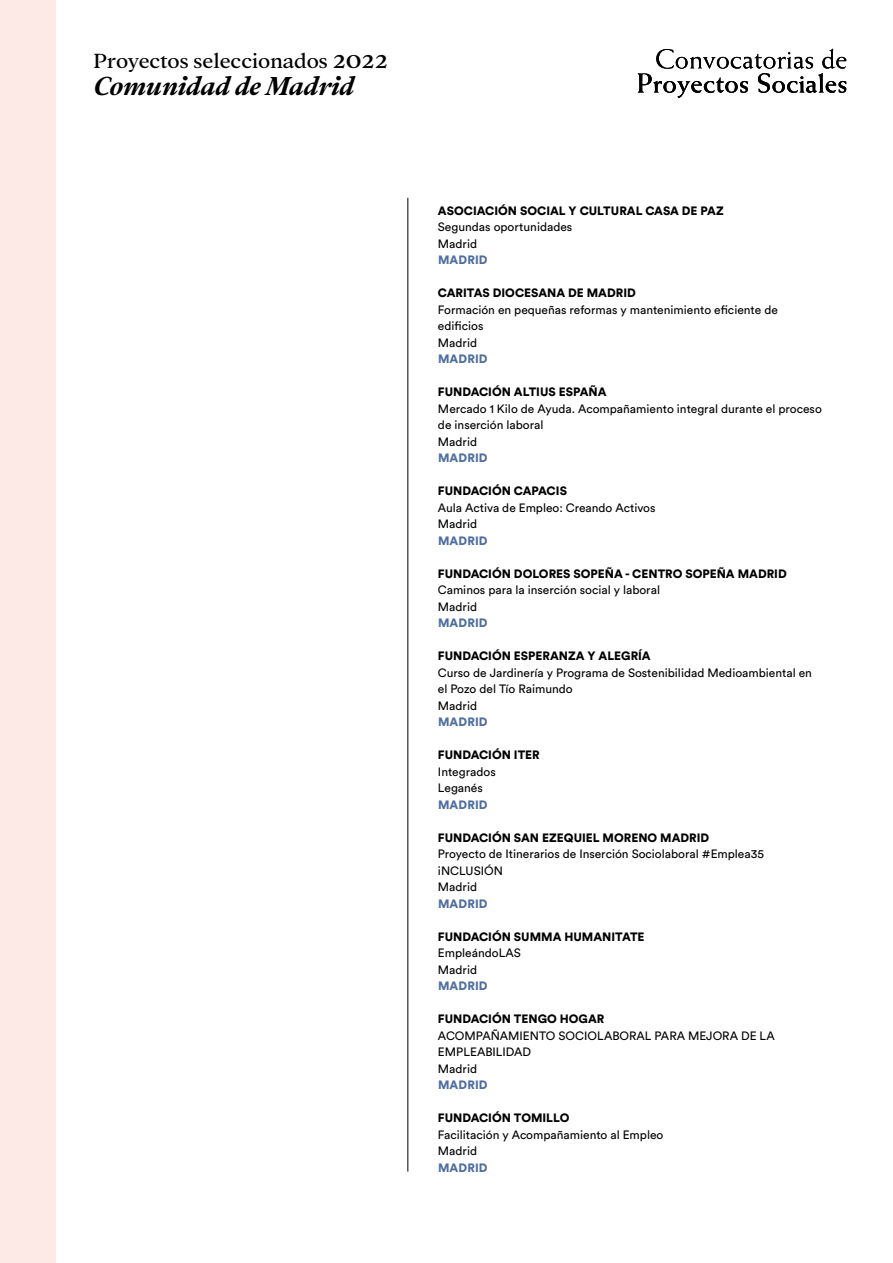
<style>
.page{position:relative;width:893px;height:1263px;background:#fff}
.page>*{position:absolute;margin:0;border:0;box-sizing:border-box;transform-origin:0 0}
.t1{font:italic 700 28.5px "Addington CF";letter-spacing:-.005em;color:#000}
.t2{font:22.5px "Addington CF";letter-spacing:-.005em;color:#000}
.t3{font:12px/16.5px "Circular Std";color:#000}
.t4{font:900 12px "Circular Std";color:#000}
.t5{font:900 12px "Circular Std";letter-spacing:.01em;color:#506e9f}
.s1{font-size:29.25px}
</style>
<div class="page">
<svg style="left:638px;top:49px;width:208px;height:49px"></svg>
<hr style="left:407px;top:198px;width:1px;height:973px;background:#000">
<div style="left:0;top:0;width:55px;height:1263px;background:#fdeae6"></div>
<h2 class="t2" style="left:94px;top:48px;width:296px">Proyectos seleccionados <span class="s1">2022</span></h2>
<h1 class="t1" style="left:94px;top:69px;width:262px">Comunidad de Madrid</h1>
<p class="t4" style="left:438px;top:202px;width:287px">ASOCIACIÓN SOCIAL Y CULTURAL CASA DE PAZ</p>
<p class="t3" style="left:438px;top:218px;width:136px">Segundas oportunidades<br>Madrid</p>
<p class="t5" style="left:438px;top:252px;width:51px">MADRID</p>
<p class="t4" style="left:438px;top:285px;width:199px">CARITAS DIOCESANA DE MADRID</p>
<p class="t3" style="left:438px;top:301px;width:341px">Formación en pequeñas reformas y mantenimiento eficiente de edificios<br>Madrid</p>
<p class="t5" style="left:438px;top:351px;width:51px">MADRID</p>
<p class="t4" style="left:438px;top:384px;width:170px">FUNDACIÓN ALTIUS ESPAÑA</p>
<p class="t3" style="left:438px;top:400px;width:385px">Mercado 1 Kilo de Ayuda. Acompañamiento integral durante el proceso de inserción laboral<br>Madrid</p>
<p class="t5" style="left:438px;top:450px;width:51px">MADRID</p>
<p class="t4" style="left:438px;top:483px;width:130px">FUNDACIÓN CAPACIS</p>
<p class="t3" style="left:438px;top:499px;width:219px">Aula Activa de Empleo: Creando Activos<br>Madrid</p>
<p class="t5" style="left:438px;top:532px;width:51px">MADRID</p>
<p class="t4" style="left:438px;top:565px;width:350px">FUNDACIÓN DOLORES SOPEÑA - CENTRO SOPEÑA MADRID</p>
<p class="t3" style="left:438px;top:581px;width:224px">Caminos para la inserción social y laboral<br>Madrid</p>
<p class="t5" style="left:438px;top:615px;width:51px">MADRID</p>
<p class="t4" style="left:438px;top:648px;width:214px">FUNDACIÓN ESPERANZA Y ALEGRÍA</p>
<p class="t3" style="left:438px;top:664px;width:376px">Curso de Jardinería y Programa de Sostenibilidad Medioambiental en el Pozo del Tío Raimundo<br>Madrid</p>
<p class="t5" style="left:438px;top:714px;width:51px">MADRID</p>
<p class="t4" style="left:438px;top:747px;width:103px">FUNDACIÓN ITER</p>
<p class="t3" style="left:438px;top:763px;width:59px">Integrados<br>Leganés</p>
<p class="t5" style="left:438px;top:796px;width:51px">MADRID</p>
<p class="t4" style="left:438px;top:829px;width:273px">FUNDACIÓN SAN EZEQUIEL MORENO MADRID</p>
<p class="t3" style="left:438px;top:845px;width:327px">Proyecto de Itinerarios de Inserción Sociolaboral #Emplea35 iNCLUSIÓN<br>Madrid</p>
<p class="t5" style="left:438px;top:895px;width:51px">MADRID</p>
<p class="t4" style="left:438px;top:928px;width:208px">FUNDACIÓN SUMMA HUMANITATE</p>
<p class="t3" style="left:438px;top:944px;width:84px">EmpleándoLAS<br>Madrid</p>
<p class="t5" style="left:438px;top:978px;width:51px">MADRID</p>
<p class="t4" style="left:438px;top:1011px;width:168px">FUNDACIÓN TENGO HOGAR</p>
<p class="t3" style="left:438px;top:1027px;width:338px">ACOMPAÑAMIENTO SOCIOLABORAL PARA MEJORA DE LA<br>EMPLEABILIDAD<br>Madrid</p>
<p class="t5" style="left:438px;top:1077px;width:51px">MADRID</p>
<p class="t4" style="left:438px;top:1110px;width:133px">FUNDACIÓN TOMILLO</p>
<p class="t3" style="left:438px;top:1126px;width:227px">Facilitación y Acompañamiento al Empleo<br>Madrid</p>
<p class="t5" style="left:438px;top:1159px;width:51px">MADRID</p>
</div>
